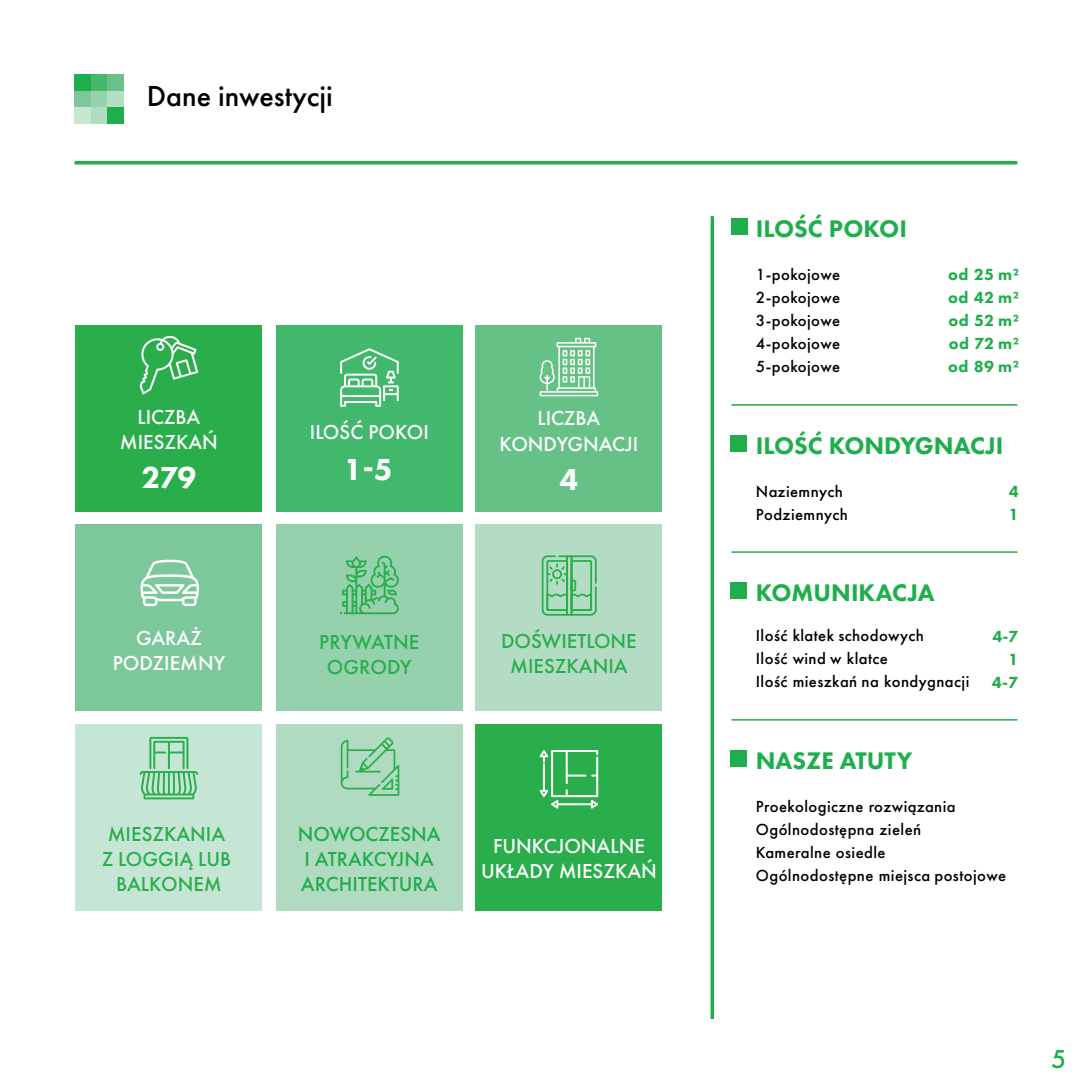
<style>
.page{position:relative;width:1092px;height:1092px;background:#fff}
.page>*{position:absolute;margin:0;border:0;box-sizing:border-box;transform-origin:0 0}
.t1{font:800 31.5px "Futura PT";color:#fff}
.t2{font:500 30.1px "Futura PT";color:#000}
.t3{font:500 26.95px "Futura PT";color:#1eae4b}
.t4{font:800 24.85px "Futura PT";color:#1eae4b}
.t5{font:500 21px/25.2px "Futura PT";color:#fff;text-align:center}
.t6{font:500 21px/25.2px "Futura PT";color:#29ae4b;text-align:center}
.t7{font:500 21px/25.2px "Futura PT";color:#1eae4b}
.t8{font:500 16.62px/23.1px "Futura PT";letter-spacing:.025em;color:#000}
.t9{font:800 16.62px/23.1px "Futura PT";letter-spacing:.025em;color:#1eae4b;text-align:justify}
</style>
<div class="page">
<div style="left:75px;top:74px;width:16px;height:17px;background:#1eae4b"></div>
<div style="left:91px;top:74px;width:16px;height:17px;background:#46b86c"></div>
<div style="left:107px;top:74px;width:17px;height:17px;background:#69c189"></div>
<div style="left:75px;top:91px;width:16px;height:16px;background:#7dc89a"></div>
<div style="left:91px;top:91px;width:16px;height:16px;background:#97d2ae"></div>
<div style="left:107px;top:91px;width:17px;height:16px;background:#b5dec5"></div>
<div style="left:75px;top:107px;width:16px;height:17px;background:#c9e6d3"></div>
<div style="left:91px;top:107px;width:16px;height:17px;background:#b0dcc1"></div>
<div style="left:107px;top:107px;width:17px;height:17px;background:#1eae4b"></div>
<hr style="left:74px;top:161px;width:943px;height:3px;background:#23ae4a">
<div style="left:731px;top:218px;width:17px;height:17px;background:#1eae4b"></div>
<div style="left:730px;top:435px;width:16px;height:17px;background:#1eae4b"></div>
<div style="left:730px;top:582px;width:16px;height:17px;background:#1eae4b"></div>
<div style="left:730px;top:750px;width:16px;height:17px;background:#1eae4b"></div>
<hr style="left:731px;top:404px;width:286px;height:1px;background:#23ae4a">
<hr style="left:731px;top:551px;width:286px;height:2px;background:#23ae4a">
<hr style="left:731px;top:719px;width:286px;height:1px;background:#23ae4a">
<svg style="left:710px;top:216px;width:4px;height:803px;background:#42b963"></svg>
<div style="left:476px;top:723px;width:186px;height:187px;background:#29ae4b"></div>
<div style="left:276px;top:723px;width:186px;height:187px;background:#b1dbc1"></div>
<div style="left:76px;top:723px;width:186px;height:187px;background:#c6e6d5"></div>
<div style="left:476px;top:524px;width:186px;height:187px;background:#b4dcc4"></div>
<svg style="left:541px;top:555px;width:56px;height:61px"></svg>
<div style="left:276px;top:524px;width:186px;height:187px;background:#96d1ae"></div>
<div style="left:76px;top:524px;width:186px;height:187px;background:#7dc89b"></div>
<div style="left:476px;top:325px;width:186px;height:186px;background:#66c187"></div>
<div style="left:276px;top:325px;width:187px;height:186px;background:#41b86b"></div>
<svg style="left:140px;top:559px;width:59px;height:47px"></svg>
<svg style="left:140px;top:737px;width:58px;height:62px"></svg>
<svg style="left:340px;top:348px;width:59px;height:59px"></svg>
<svg style="left:340px;top:555px;width:59px;height:59px"></svg>
<svg style="left:341px;top:737px;width:58px;height:58px"></svg>
<svg style="left:540px;top:338px;width:58px;height:58px"></svg>
<svg style="left:540px;top:750px;width:58px;height:58px"></svg>
<div style="left:76px;top:325px;width:186px;height:186px;background:#29ae4b"></div>
<svg style="left:140px;top:335px;width:58px;height:59px"></svg>
<h2 class="t2" style="left:147px;top:83px;width:187px">Dane inwestycji</h2>
<p class="t5" style="left:120px;top:405px;width:100px">LICZBA<br>MIESZKAŃ</p>
<h1 class="t1" style="left:141px;top:464px;width:57px">279</h1>
<p class="t5" style="left:113px;top:626px;width:114px">GARAŻ<br>PODZIEMNY</p>
<p class="t6" style="left:102px;top:823px;width:131px">MIESZKANIA<br>Z LOGGIĄ LUB<br>BALKONEM</p>
<p class="t5" style="left:310px;top:421px;width:121px">ILOŚĆ POKOI</p>
<h1 class="t1" style="left:344px;top:456px;width:51px">1-5</h1>
<p class="t6" style="left:319px;top:630px;width:101px">PRYWATNE<br>OGRODY</p>
<p class="t5" style="left:499px;top:407px;width:140px">LICZBA<br>KONDYGNACJI</p>
<h1 class="t1" style="left:559px;top:466px;width:20px">4</h1>
<p class="t6" style="left:501px;top:630px;width:137px">DOŚWIETLONE<br>MIESZKANIA</p>
<p class="t7" style="left:298px;top:822px;width:144px">NOWOCZESNA<br>I ATRAKCYJNA<br>ARCHITEKTURA</p>
<p class="t5" style="left:481px;top:835px;width:177px">FUNKCJONALNE<br>UKŁADY MIESZKAŃ</p>
<h3 class="t4" style="left:756px;top:218px;width:153px">ILOŚĆ POKOI</h3>
<p class="t8" style="left:756px;top:264px;width:86px;text-align:justify">1-pokojowe 2-pokojowe 3-pokojowe 4-pokojowe 5-pokojowe</p>
<p class="t9" style="left:948px;top:264px;width:73px">od 25 m² od 42 m² od 52 m² od 72 m² od 89 m²</p>
<h3 class="t4" style="left:756px;top:434px;width:249px">ILOŚĆ KONDYGNACJI</h3>
<p class="t8" style="left:756px;top:480px;width:94px">Naziemnych<br>Podziemnych</p>
<p class="t9" style="left:1009px;top:480px;width:12px">4<br>1</p>
<h3 class="t4" style="left:756px;top:581px;width:180px">KOMUNIKACJA</h3>
<p class="t8" style="left:756px;top:624px;width:215px">Ilość klatek schodowych<br>Ilość wind w klatce<br>Ilość mieszkań na kondygnacji</p>
<p class="t9" style="left:992px;top:626px;width:28px;text-align:right">4-7<br>1<br>4-7</p>
<h3 class="t4" style="left:756px;top:750px;width:158px">NASZE ATUTY</h3>
<p class="t8" style="left:756px;top:795px;width:252px">Proekologiczne rozwiązania<br>Ogólnodostępna zieleń<br>Kameralne osiedle<br>Ogólnodostępne miejsca postojowe</p>
<h3 class="t3" style="left:1051px;top:1046px;width:17px">5</h3>
</div>
